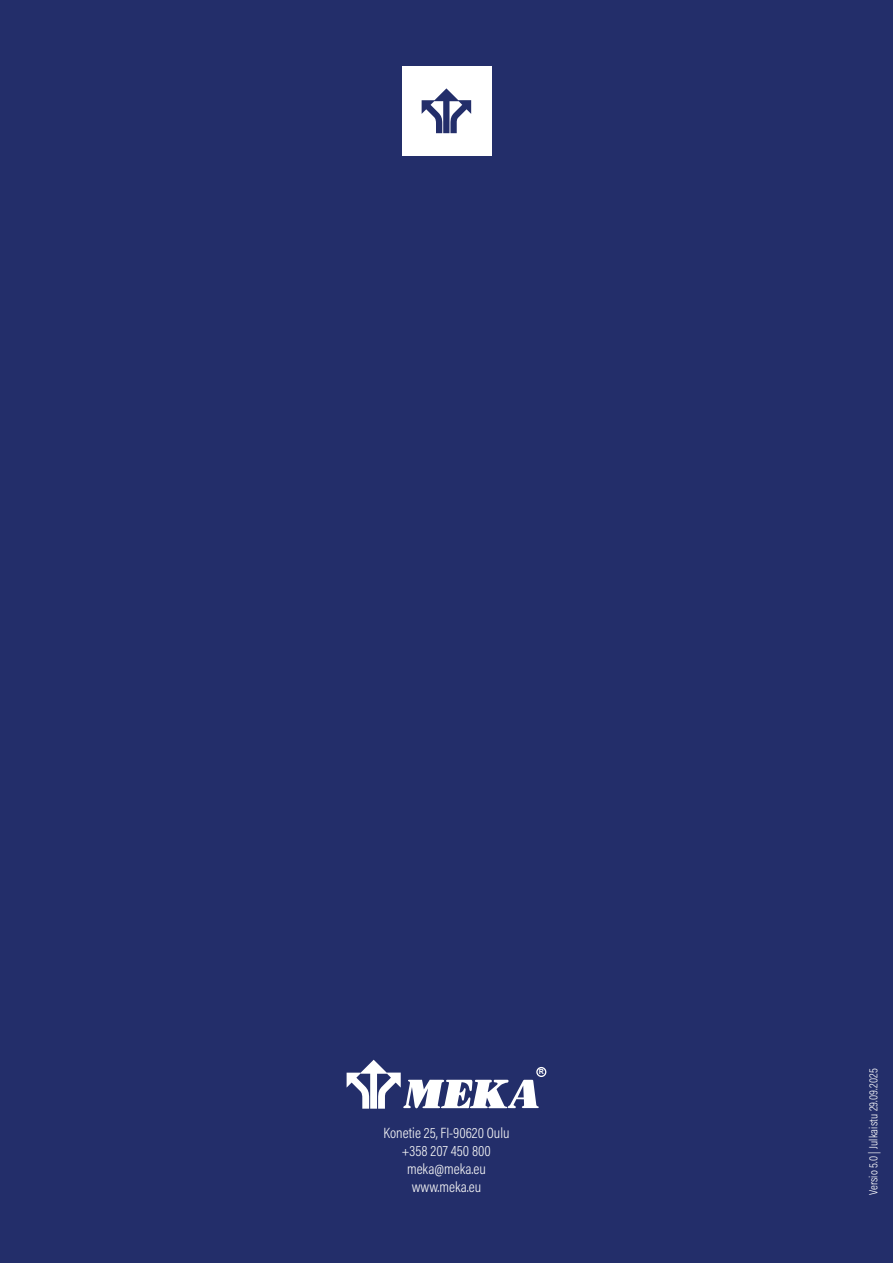
<style>
.page{position:relative;width:893px;height:1263px;background:#232e6a}
.page>*{position:absolute;margin:0;border:0;box-sizing:border-box;transform-origin:0 0}
.t1{font:300 15px/18px "Acumin Pro Cond";color:#f6f6f6;text-align:center}
.t2{font:300 12px "Acumin Pro Cond";letter-spacing:.01em;color:#fff}
.t3{font:700 7.05px "Arial";color:#fff}
</style>
<div class="page">
<svg style="left:347px;top:1060px;width:192px;height:49px"></svg>
<div style="left:536px;top:1067px;width:10px;height:10px;border:1px solid #fff;border-radius:50%"></div>
<div style="left:402px;top:66px;width:89px;height:90px;background:#fff"></div>
<svg style="left:422px;top:88px;width:49px;height:45px"></svg>
<p class="t1" style="left:383px;top:1123px;width:128px">Konetie 25, FI-90620 Oulu +358 207 450 800 meka@meka.eu www.meka.eu</p>
<p class="t3" style="left:539px;top:1067px;width:7px">R</p>
<p class="t2" style="left:865px;top:1195px;width:128px;rotate:-90deg">Versio 5.0 | Julkaistu 29.09.2025</p>
</div>
